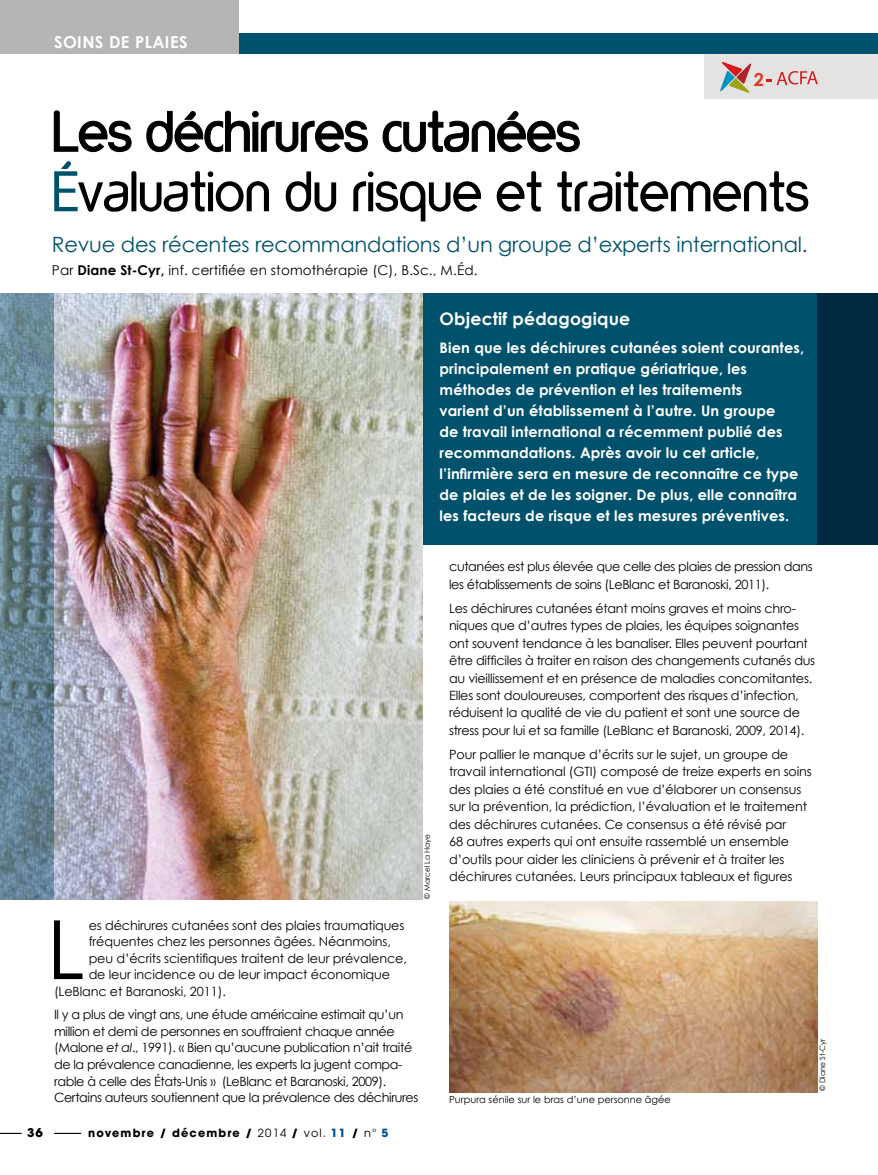
<style>
.page{position:relative;width:878px;height:1175px;background:#fff}
.page>*{position:absolute;margin:0;border:0;box-sizing:border-box;transform-origin:0 0}
.t1{font:81.6px "Century Gothic";color:#000}
.t2{font:60px/60px "yorkville";letter-spacing:-.02em;color:#000}
.t3{font:21px "Century Gothic";letter-spacing:-.01em;color:#00516b}
.t4{font:700 18px "Century Gothic";color:#db3b2b}
.t5{font:700 17.25px "Century Gothic";letter-spacing:.01em;color:#fff}
.t6{font:700 16.5px "Century Gothic";color:#fff}
.t7{font:700 14.55px/21px "Century Gothic";letter-spacing:.01em;color:#fff}
.t8{font:13.5px "Century Gothic";letter-spacing:.01em;color:#000}
.t9{font:12.75px/17.4px "Century Gothic";letter-spacing:-.02em;color:#000}
.t10{font:700 12px "Avant Garde";color:#000}
.t11{font:700 11.25px "Avant Garde";letter-spacing:.1em;color:#000}
.t12{font:9.75px "Century Gothic";color:#000}
.t13{font:7.5px "Century Gothic";color:#000}
.s1{color:#00516b}
.s2{font-weight:700}
.s3{font-style:italic}
.s4{font-weight:400}
.s5{color:#005493}
</style>
<div class="page">
<svg style="left:0;top:1132px;width:22px;height:1px"></svg>
<svg style="left:54px;top:1132px;width:27px;height:1px"></svg>
<div style="left:422px;top:293px;width:456px;height:251px;background:#00516b"></div>
<div style="left:704px;top:39px;width:174px;height:59px;background:#e4e3e2"></div>
<svg style="left:720px;top:62px;width:31px;height:31px"></svg>
<svg style="left:766px;top:71px;width:51px;height:14px"></svg>
<svg style="left:53px;top:110px;width:79px;height:42px"></svg>
<svg style="left:146px;top:110px;width:222px;height:42px"></svg>
<svg style="left:382px;top:110px;width:198px;height:42px"></svg>
<div style="left:0;top:33px;width:878px;height:21px;background:#00516b"></div>
<div style="left:0;top:0;width:238px;height:54px;background:#b6b4b4"></div>
<div style="left:817px;top:293px;width:61px;height:251px;background:#002a41"></div>
<img style="left:449px;top:902px;width:368px;height:190px">
<img style="left:54px;top:293px;width:368px;height:606px">
<svg style="left:0;top:293px;width:54px;height:606px;background:#658190"></svg>
<p class="t6" style="left:54px;top:31px;width:20px">Soins</p>
<p class="t6" style="left:109px;top:31px;width:36px">de plaies</p>
<h3 class="t4" style="left:753px;top:68px;width:12px">2</h3>
<h2 class="t2" style="left:52px;top:100px;width:759px">Les déchirures cutanées<br><span class="s1">É</span>valuation du risque et traitements</h2>
<h3 class="t3" style="left:52px;top:231px;width:757px">Revue des récentes recommandations d’un groupe d’experts international.</h3>
<p class="t8" style="left:52px;top:262px;width:427px">Par <span class="s2">Diane St-Cyr,</span> inf. certifiée en stomothérapie (C), B.Sc., M.Éd.</p>
<h3 class="t5" style="left:439px;top:308px;width:192px">Objectif pédagogique</h3>
<p class="t7" style="left:439px;top:337px;width:366px">Bien que les déchirures cutanées soient courantes, principalement en pratique gériatrique, les méthodes de prévention et les traitements<br>varient d’un établissement à l’autre. Un groupe<br>de travail international a récemment publié des recommandations. Après avoir lu cet article, l’infirmière sera en mesure de reconnaître ce type de plaies et de les soigner. De plus, elle connaîtra les facteurs de risque et les mesures préventives.</p>
<p class="t13" style="left:422px;top:898px;width:67px;rotate:-90deg">© Marcel La Haye</p>
<h1 class="t1" style="left:47px;top:899px;width:39px">L</h1>
<p class="t9" style="left:89px;top:916px;width:317px">es déchirures cutanées sont des plaies traumatiques</p>
<p class="t9" style="left:89px;top:932px;width:304px">fréquentes chez les personnes âgées. Néanmoins,</p>
<p class="t9" style="left:89px;top:949px;width:319px">peu d’écrits scientifiques traitent de leur prévalence,</p>
<p class="t9" style="left:89px;top:965px;width:303px">de leur incidence ou de leur impact économique</p>
<p class="t9" style="left:54px;top:982px;width:173px">(LeBlanc et Baranoski, 2011).</p>
<p class="t9" style="left:54px;top:1006px;width:366px;line-height:16.6px">Il y a plus de vingt ans, une étude américaine estimait qu’un million et demi de personnes en souffraient chaque année (Malone <span class="s3">et al</span>., 1991). « Bien qu’aucune publication n’ait traité de la prévalence canadienne, les experts la jugent compa&shy;rable à celle des États-Unis » (LeBlanc et Baranoski, 2009).<br>Certains auteurs soutiennent que la prévalence des déchirures</p>
<p class="t10" style="left:27px;top:1124px;width:18px">36</p>
<p class="t11" style="left:88px;top:1125px;width:301px">novembre / décembre / <span class="s4">2014</span> / <span class="s4">vol.</span> <span class="s5">11</span> / <span class="s4">n°</span> <span class="s5">5</span></p>
<p class="t9" style="left:449px;top:557px;width:365px">cutanées est plus élevée que celle des plaies de pression dans les établissements de soins (LeBlanc et Baranoski, 2011).</p>
<p class="t9" style="left:449px;top:599px;width:367px">Les déchirures cutanées étant moins graves et moins chro&shy;niques que d’autres types de plaies, les équipes soignantes ont souvent tendance à les banaliser. Elles peuvent pourtant être difficiles à traiter en raison des changements cutanés dus au vieillissement et en présence de maladies concomitantes.<br>Elles sont douloureuses, comportent des risques d’infection, réduisent la qualité de vie du patient et sont une source de stress pour lui et sa famille (LeBlanc et Baranoski, 2009, 2014).</p>
<p class="t9" style="left:449px;top:745px;width:364px">Pour pallier le manque d’écrits sur le sujet, un groupe de travail international (GTI) composé de treize experts en soins des plaies a été constitué en vue d’élaborer un consensus sur la prévention, la prédiction, l’évaluation et le traitement des déchirures cutanées. Ce consensus a été révisé par<br>68 autres experts qui ont ensuite rassemblé un ensemble d’outils pour aider les cliniciens à prévenir et à traiter les déchirures cutanées. Leurs principaux tableaux et figures</p>
<p class="t12" style="left:449px;top:1093px;width:223px">Purpura sénile sur le bras d’une personne âgée</p>
<p class="t13" style="left:818px;top:1091px;width:54px;rotate:-90deg">© Diane St-Cyr</p>
</div>
